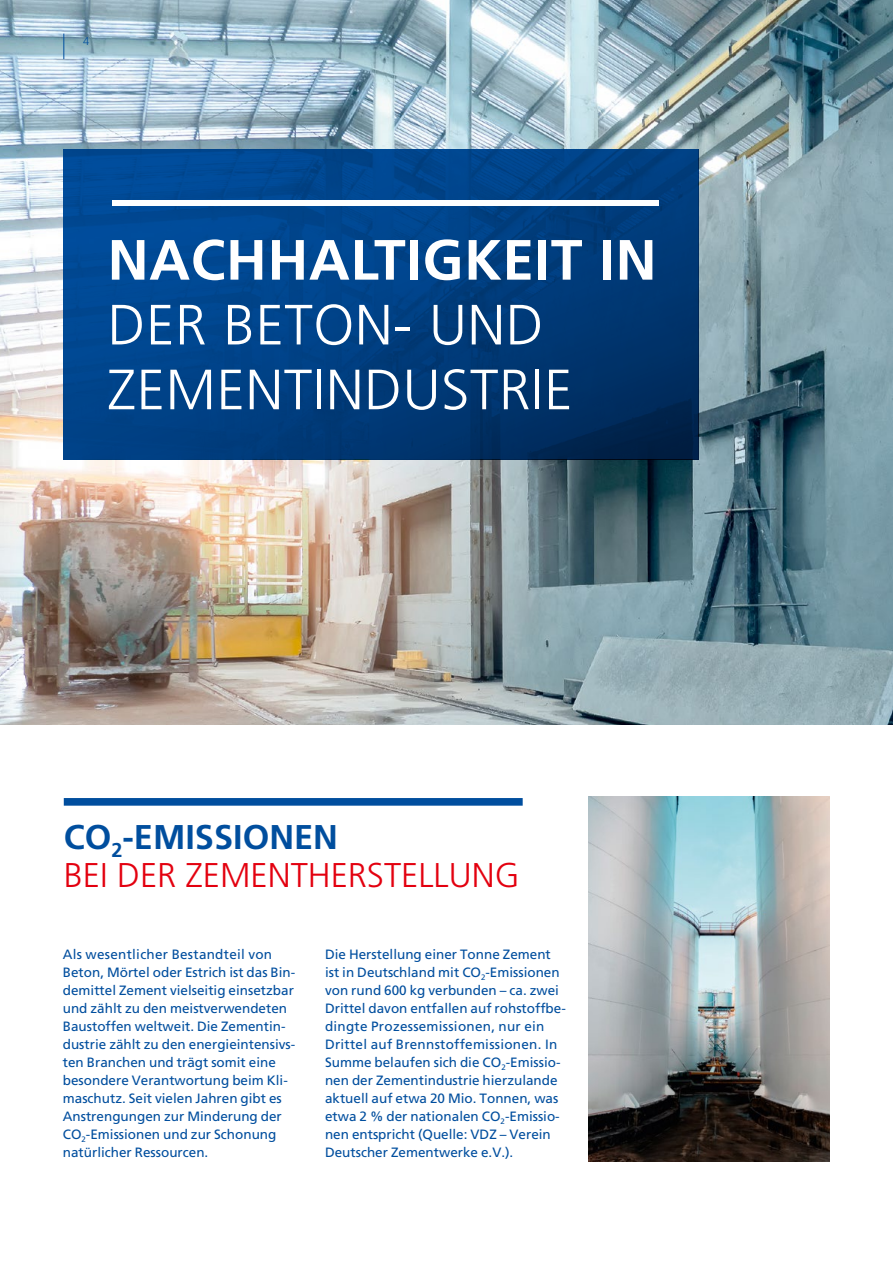
<style>
.page{position:relative;width:893px;height:1263px;background:#fff}
.page>*{position:absolute;margin:0;border:0;box-sizing:border-box;transform-origin:0 0}
.t1{font:300 56.7px/64.8px "Frutiger LT Std";letter-spacing:.01em;color:#fff}
.t2{font:700 56.7px "Frutiger LT Std";letter-spacing:.01em;color:#fff}
.t3{font:300 34.35px/38.1px "Frutiger LT Std";color:#e3000f}
.t4{font:13.5px/18px "Frutiger LT Std";color:#004e9e}
.t5{font:300 11.25px "Frutiger LT Std";color:#004e9e}
.s1{font-weight:700;color:#004e9e}
</style>
<div class="page">
<img style="left:0;top:0;width:893px;height:725px">
<svg style="left:64px;top:150px;width:634px;height:309px;background:#003f80"></svg>
<div style="left:112px;top:200px;width:547px;height:5px;background:#fff"></div>
<img style="left:588px;top:797px;width:241px;height:364px">
<svg style="left:63px;top:34px;width:1px;height:25px"></svg>
<div style="left:64px;top:798px;width:459px;height:8px;background:#004e9e"></div>
<p class="t5" style="left:83px;top:34px;width:8px">4</p>
<h1 class="t2" style="left:108px;top:227px;width:550px">NACHHALTIGKEIT IN</h1>
<h1 class="t1" style="left:108px;top:293px;width:466px">DER BETON- UND<br>ZEMENTINDUSTRIE</h1>
<h2 class="t3" style="left:64px;top:818px;width:457px"><span class="s1">CO</span><sub>2</sub><span class="s1">-EMISSIONEN<br></span>BEI DER ZEMENTHERSTELLUNG</h2>
<p class="t4" style="left:63px;top:945px;width:234px">Als wesentlicher Bestandteil von Beton, Mörtel oder Estrich ist das Bin&shy;demittel Zement vielseitig einsetzbar und zählt zu den meistverwendeten Baustoffen weltweit. Die Zementin&shy;dustrie zählt zu den energieintensivs&shy;ten Branchen und trägt somit eine besondere Verantwortung beim Kli&shy;maschutz. Seit vielen Jahren gibt es Anstrengungen zur Minderung der CO<sub>2</sub>-Emissionen und zur Schonung natürlicher Ressourcen.</p>
<p class="t4" style="left:325px;top:945px;width:242px">Die Herstellung einer Tonne Zement ist in Deutschland mit CO<sub>2</sub>-Emissionen von rund 600 kg verbunden – ca. zwei Drittel davon entfallen auf rohstoffbe&shy;dingte Prozessemissionen, nur ein Drittel auf Brennstoffemissionen. In Summe belaufen sich die CO<sub>2</sub>-Emissio&shy;nen der Zementindustrie hierzulande aktuell auf etwa 20 Mio. Tonnen, was etwa 2 % der nationalen CO<sub>2</sub>-Emissio&shy;nen entspricht (Quelle: VDZ – Verein Deutscher Zementwerke e.V.).</p>
</div>
